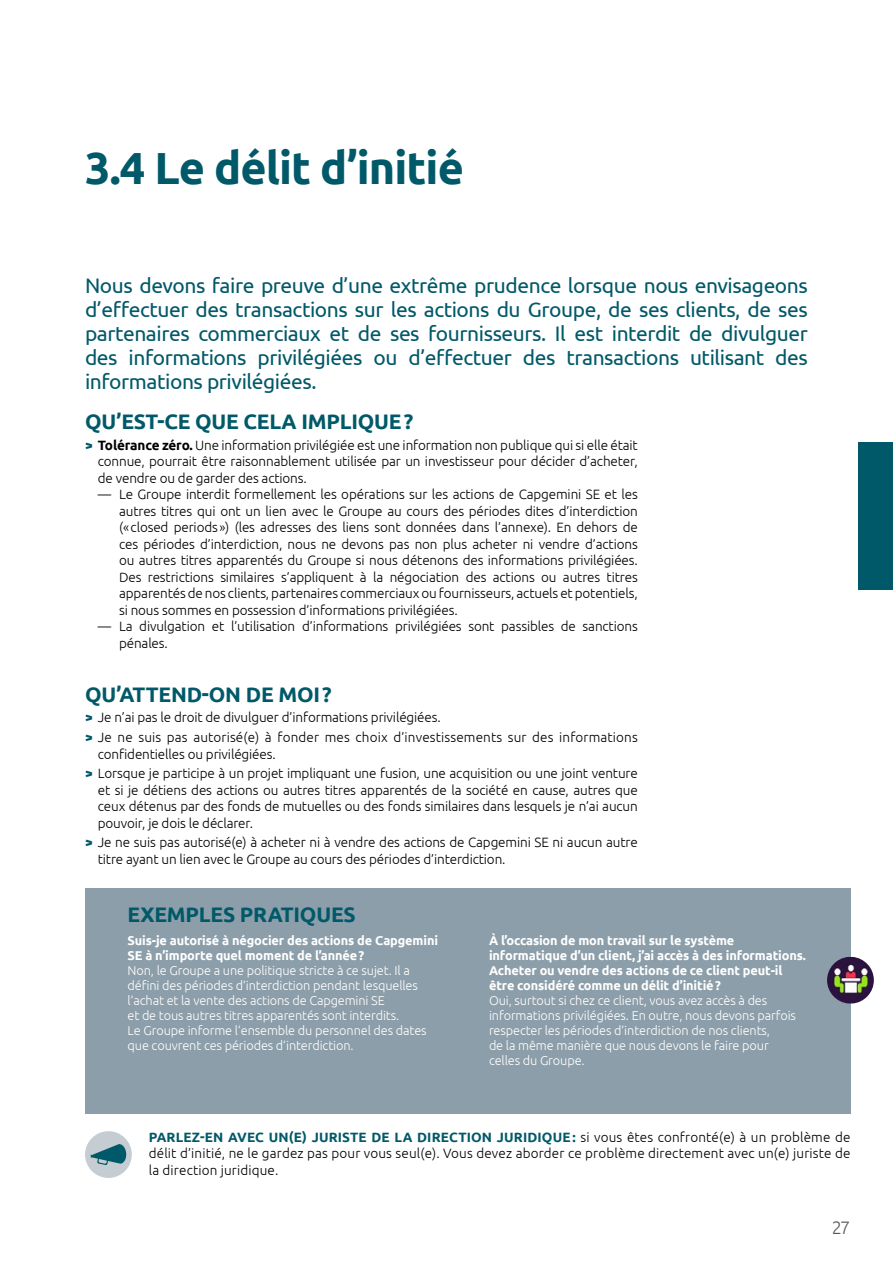
<style>
.page{position:relative;width:893px;height:1263px;background:#fff}
.page>*{position:absolute;margin:0;border:0;box-sizing:border-box;transform-origin:0 0}
.t1{font:700 45px "Ubuntu";letter-spacing:-.02em;color:#005969}
.t2{font:21px/24px "Ubuntu";letter-spacing:-.02em;color:#005969;text-align:justify}
.t3{font:700 21px "Ubuntu";letter-spacing:-.01em;color:#005969}
.t4{font:300 18px "Ubuntu";color:#58585a}
.t5{font:300 13.5px/16.5px "Ubuntu";letter-spacing:-.01em;color:#000;text-align:justify}
.t6{font:300 13.5px/16.5px "Ubuntu";letter-spacing:.01em;color:#000}
.t7{font:300 12.75px/15px "Ubuntu";letter-spacing:-.01em;color:#fff}
.t8{font:700 12.75px/15px "Ubuntu";letter-spacing:-.01em;color:#fff}
.s1{font-weight:700;color:#005969}
.s2{font-weight:700}
</style>
<div class="page">
<div style="left:85px;top:889px;width:765px;height:225px;background:#8c9ea9"></div>
<div style="left:85px;top:1131px;width:47px;height:47px;background:#c5cdd2;border-radius:50%"></div>
<svg style="left:91px;top:1144px;width:35px;height:21px"></svg>
<img style="left:827px;top:957px;width:47px;height:46px;border-radius:22px">
<div style="left:859px;top:443px;width:34px;height:147px;background:#005969"></div>
<p class="t1" style="left:85px;top:140px;width:380px">3.4 Le délit d’initié</p>
<p class="t2" style="left:85px;top:273px;width:724px">Nous devons faire preuve d’une extrême prudence lorsque nous envisageons d’effectuer des transactions sur les actions du Groupe, de ses clients, de ses partenaires commerciaux et de ses fournisseurs. Il est interdit de divulguer des informations privilégiées ou d’effectuer des transactions utilisant des informations privilégiées.</p>
<p class="t3" style="left:85px;top:409px;width:330px">QU’EST-CE QUE CELA IMPLIQUE?</p>
<p class="t5" style="left:98px;top:436px;width:542px;text-indent:-13px"><span class="s1">&gt;</span> <span class="s2">Tolérance zéro.</span> Une information privilégiée est une information non publique qui si elle était connue, pourrait être raisonnablement utilisée par un investisseur pour décider d’acheter, de vendre ou de garder des actions.</p>
<p class="t5" style="left:119px;top:486px;width:520px;text-indent:-21px">— Le Groupe interdit formellement les opérations sur les actions de Capgemini SE et les autres titres qui ont un lien avec le Groupe au cours des périodes dites d’interdiction («closed periods») (les adresses des liens sont données dans l’annexe). En dehors de ces périodes d’interdiction, nous ne devons pas non plus acheter ni vendre d’actions ou autres titres apparentés du Groupe si nous détenons des informations privilégiées.<br>Des restrictions similaires s’appliquent à la négociation des actions ou autres titres apparentés de nos clients, partenaires commerciaux ou fournisseurs, actuels et potentiels, si nous sommes en possession d’informations privilégiées.</p>
<p class="t5" style="left:119px;top:618px;width:520px;text-indent:-21px">— La divulgation et l’utilisation d’informations privilégiées sont passibles de sanctions pénales.</p>
<p class="t3" style="left:85px;top:681px;width:248px">QU’ATTEND-ON DE MOI?</p>
<p class="t5" style="left:85px;top:709px;width:357px"><span class="s1">&gt;</span> Je n’ai pas le droit de divulguer d’informations privilégiées.</p>
<p class="t6" style="left:98px;top:729px;width:542px;text-indent:-13px"><span class="s1">&gt;</span> Je ne suis pas autorisé(e) à fonder mes choix d’investissements sur des informations confidentielles ou privilégiées.</p>
<p class="t5" style="left:98px;top:765px;width:542px;text-indent:-13px"><span class="s1">&gt;</span> Lorsque je participe à un projet impliquant une fusion, une acquisition ou une joint venture et si je détiens des actions ou autres titres apparentés de la société en cause, autres que ceux détenus par des fonds de mutuelles ou des fonds similaires dans lesquels je n’ai aucun pouvoir, je dois le déclarer.</p>
<p class="t5" style="left:98px;top:834px;width:542px;text-indent:-13px"><span class="s1">&gt;</span> Je ne suis pas autorisé(e) à acheter ni à vendre des actions de Capgemini SE ni aucun autre titre ayant un lien avec le Groupe au cours des périodes d’interdiction.</p>
<p class="t3" style="left:128px;top:902px;width:230px">EXEMPLES PRATIQUES</p>
<p class="t8" style="left:128px;top:933px;width:312px">Suis-je autorisé à négocier des actions de Capgemini<br>SE à n’importe quel moment de l’année?</p>
<p class="t7" style="left:128px;top:963px;width:301px">Non, le Groupe a une politique stricte à ce sujet. Il a défini des périodes d’interdiction pendant lesquelles l’achat et la vente des actions de Capgemini SE<br>et de tous autres titres apparentés sont interdits.<br>Le Groupe informe l’ensemble du personnel des dates que couvrent ces périodes d’interdiction.</p>
<p class="t8" style="left:489px;top:933px;width:318px">À l’occasion de mon travail sur le système informatique d’un client, j’ai accès à des informations.<br>Acheter ou vendre des actions de ce client peut-il être considéré comme un délit d’initié?</p>
<p class="t7" style="left:489px;top:993px;width:309px">Oui, surtout si chez ce client, vous avez accès à des informations privilégiées. En outre, nous devons parfois respecter les périodes d’interdiction de nos clients,<br>de la même manière que nous devons le faire pour celles du Groupe.</p>
<p class="t5" style="left:149px;top:1128px;width:703px"><span class="s1">PARLEZ-EN AVEC UN(E) JURISTE DE LA DIRECTION JURIDIQUE:</span> si vous êtes confronté(e) à un problème de délit d’initié, ne le gardez pas pour vous seul(e). Vous devez aborder ce problème directement avec un(e) juriste de la direction juridique.</p>
<h3 class="t4" style="left:831px;top:1217px;width:21px">27</h3>
</div>
